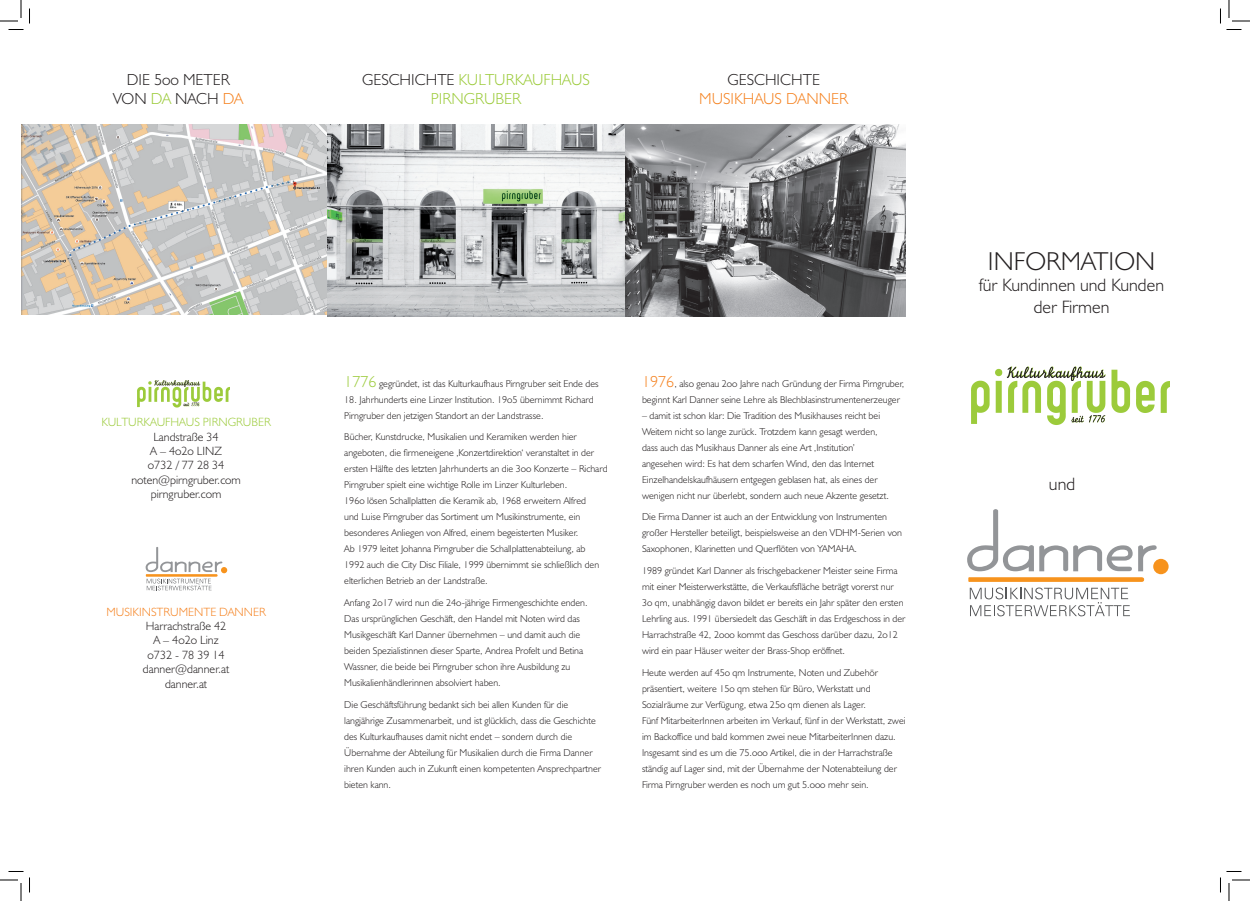
<style>
.page{position:relative;width:1250px;height:901px;background:#fff}
.page>*{position:absolute;margin:0;border:0;box-sizing:border-box;transform-origin:0 0}
.t1{font:300 26px "Humanist 521 BT";color:#231f20}
.t2{font:300 18px/21.6px "Humanist 521 BT";color:#231f20;text-align:center}
.t3{font:300 16px/19.2px "Humanist 521 BT";color:#231f20;text-align:center}
.t4{font:300 16px/19.2px "Humanist 521 BT";color:#9ccb3b}
.t5{font:300 16px "Humanist 521 BT";color:#f58220}
.t6{font:300 12px/14.4px "Humanist 521 BT";color:#231f20;text-align:center}
.t7{font:300 12px "Humanist 521 BT";color:#9ccb3b}
.t8{font:300 12px "Humanist 521 BT";color:#f58220}
.t9{font:300 10px/16px "Humanist 521 BT";color:#231f20}
.s1{color:#9ccb3b}
.s2{color:#f58220}
.s3{color:#231f20}
.s4{font-size:16px;color:#9ccb3b}
.s5{font-size:16px;color:#f58220}
</style>
<div class="page">
<svg style="left:1138px;top:545px;width:18px;height:26px"></svg>
<div style="left:1153px;top:559px;width:15px;height:15px;background:#f7931d;border-radius:50%"></div>
<svg style="left:967px;top:509px;width:165px;height:62px"></svg>
<svg style="left:968px;top:577px;width:176px;height:39px"></svg>
<img style="left:21px;top:124px;width:595px;height:192px">
<img style="left:616px;top:124px;width:289px;height:192px">
<svg style="left:146px;top:547px;width:81px;height:43px"></svg>
<img style="left:138px;top:381px;width:91px;height:26px">
<img style="left:183px;top:402px;width:46px;height:5px">
<img style="left:153px;top:380px;width:47px;height:6px">
<img style="left:971px;top:368px;width:198px;height:57px">
<img style="left:1069px;top:414px;width:100px;height:11px">
<img style="left:1005px;top:366px;width:101px;height:14px">
<svg style="left:0;top:0;width:30px;height:30px"></svg>
<svg style="left:0;top:871px;width:30px;height:30px"></svg>
<svg style="left:1220px;top:0;width:30px;height:30px"></svg>
<svg style="left:1220px;top:871px;width:30px;height:30px"></svg>
<h3 class="t3" style="left:113px;top:69px;width:132px">Die 5oo Meter von <span class="s1">da</span> nach <span class="s2">da</span></h3>
<h3 class="t3" style="left:362px;top:69px;width:22px">Geschich</h3>
<h3 class="t4" style="left:431px;top:69px;width:150px;text-indent:7px"><span class="s3">te</span> Kultu rkau fhaus<br>Pi rng ruber</h3>
<h3 class="t3" style="left:727px;top:69px;width:22px">Geschich</h3>
<h3 class="t3" style="left:802px;top:69px;width:17px">te</h3>
<h3 class="t5" style="left:699px;top:89px;width:10px">Musikh</h3>
<h3 class="t5" style="left:754px;top:89px;width:95px">aus Danner</h3>
<p class="t7" style="left:101px;top:415px;width:170px">KULTURKAUFHAUS PIRNGRUBER</p>
<p class="t6" style="left:131px;top:429px;width:111px">Landstraße 34<br>A – 4o2o LINZ<br>o732 / 77 28 34 noten@pirngruber.com pirngruber.com</p>
<p class="t8" style="left:106px;top:604px;width:7px">Musiki</p>
<p class="t8" style="left:142px;top:604px;width:126px">nstru mente Danner</p>
<p class="t6" style="left:143px;top:618px;width:88px">Harrachstraße 42<br>A – 4o2o Linz o732 - 78 39 14 danner@danner.at danner.at</p>
<p class="t9" style="left:344px;top:375px;width:256px"><span class="s4">1776</span> gegründet, ist das Kulturkaufhaus Pirngruber seit Ende des</p>
<p class="t9" style="left:344px;top:391px;width:251px">18. Jahrhunderts eine Linzer Institution. 19o5 übernimmt Richard<br>Pirngruber den jetzigen Standort an der Landstrasse.</p>
<p class="t9" style="left:344px;top:429px;width:265px">Bücher, Kunstdrucke, M usikalien und Keramiken werden hier angeboten, die firmeneigene ‚Konzertdirektion‘ veranstaltet in der ersten Hälfte des letzten Jahrhunderts an die 3oo Konzerte – Richard Pirngruber spielt eine wichtige Rolle im Linzer Kulturleben.<br>196o lösen Schallplatten die Keramik ab, 1968 erweitern Alfred<br>und Luise Pirngruber das Sortiment um M usikinstrumente, ein besonderes Anliegen von Alfred, einem begeisterten M usiker.<br>Ab 1979 leitet Johanna Pirngruber die Schallplattenabteilung, ab 1992 auch die City Disc Filiale, 1999 übernimmt sie schließlich den elterlichen Betrieb an der Landstraße.</p>
<p class="t9" style="left:344px;top:594px;width:245px">Anfang 2o17 wird nun die 24o-jährige Firmengeschichte enden.<br>Das ursprünglichen Geschäft, den Handel mit Noten wird das M usikgeschäft Karl Danner übernehmen – und damit auch die beiden Spezialistinnen dieser Sparte, Andrea Profelt und Betina Wassner, die beide bei Pirngruber schon ihre Ausbildung zu<br>M usikalienhändlerinnen absolviert haben.</p>
<p class="t9" style="left:344px;top:696px;width:259px">Die Geschäftsführung bedankt sich bei allen Kunden für die langjährige Zusammenarbeit, und ist glücklich, dass die Geschichte des Kulturkaufhauses damit nicht endet – sondern durch die Übernahme der Abteilung für M usikalien durch die Firma Danner ihren Kunden auch in Zukunft einen kompetenten Ansprechpartner bieten kann.</p>
<p class="t9" style="left:642px;top:375px;width:264px"><span class="s5">1976</span>, also genau 2oo Jahre nach Gründung der Firma Pirngruber, beginnt Karl Danner seine Lehre als Blechblasinstrumentenerzeuger</p>
<p class="t9" style="left:642px;top:407px;width:248px">– damit ist schon klar: Die Tradition des M usikhauses reicht bei Weitem nicht so lange zurück. Trotzdem kann gesagt werden, dass auch das M usikhaus Danner als eine Art ‚Institution’ angesehen wird: Es hat dem scharfen Wind, den das Internet Einzelhandelskaufhäusern entgegen geblasen hat, als eines der wenigen nicht nur überlebt, sondern auch neue Akzente gesetzt.</p>
<p class="t9" style="left:642px;top:509px;width:261px">Die Firma Danner ist auch an der Entwicklung von Instrumenten großer Hersteller beteiligt, beispielsweise an den VDHM -Serien von<br>Saxophonen, Klarinetten und Querflöten von YAMA</p>
<p class="t9" style="left:642px;top:538px;width:257px;line-height:21.7px;text-indent:199px">HA.<br>1989 gründet Karl Danner als frischgebackener M eister seine Firma</p>
<p class="t9" style="left:642px;top:578px;width:265px">mit einer M eisterwerkstätte, die Verkaufsfläche beträgt vorerst nur 3o qm, unabhängig davon bildet er bereits ein Jahr später den ersten Lehrling aus. 1991 übersiedelt das Geschäft in das Erdgeschoss in der Harrachstraße 42, 2ooo kommt das Geschoss darüber dazu, 2o12 wird ein paar Häuser weiter der Brass-Shop eröffnet.</p>
<p class="t9" style="left:642px;top:664px;width:265px">Heute werden auf 45o qm Instrumente, Noten und Zubehör präsentiert, weitere 15o qm stehen für Büro, Werkstatt und Sozialräume zur Verfügung, etwa 25o qm dienen als Lager.<br>Fünf M itarbeiterInnen arbeiten im Verkauf, fünf in der Werkstatt, zwei im Backoffice und bald kommen zwei neue M itarbeiterInnen dazu.<br>Insgesamt sind es um die 75.ooo Artikel, die in der Harrachstraße ständig auf Lager sind, mit der Übernahme der Notenabteilung der Firma Pirngruber werden es noch um gut 5.ooo mehr sein.</p>
<h1 class="t1" style="left:988px;top:245px;width:169px">Information</h1>
<h2 class="t2" style="left:979px;top:274px;width:186px">für Kundinnen und Kunden der Firmen</h2>
<h2 class="t2" style="left:1049px;top:473px;width:28px">und</h2>
</div>
